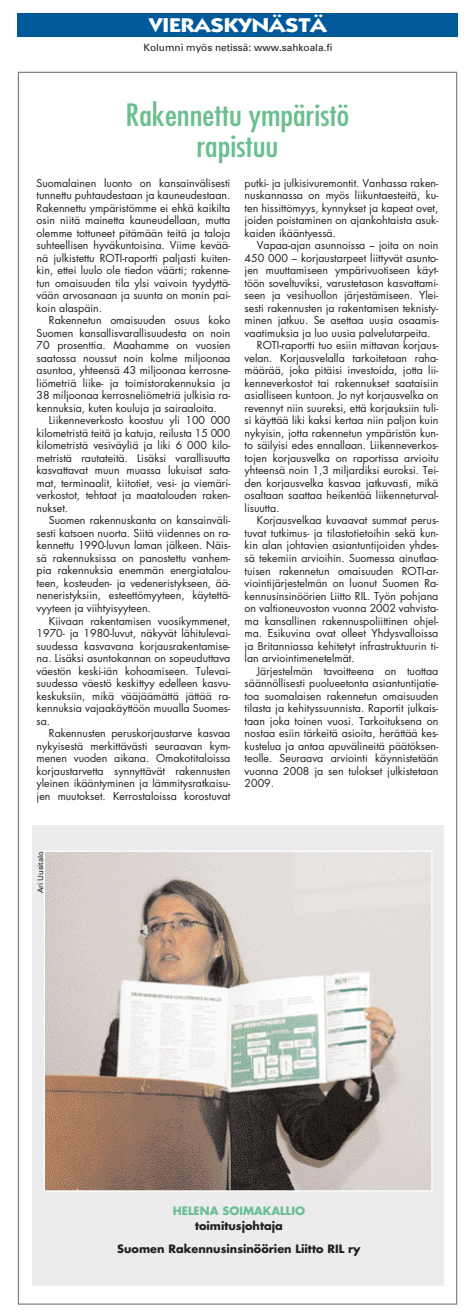
<style>
.page{position:relative;width:470px;height:1314px;background:#fff}
.page>*{position:absolute;margin:0;border:0;box-sizing:border-box;transform-origin:0 0}
.t1{font:condensed 30px/31.2px "Futura";color:#69bf8d;text-align:center;scale:1.1 1}
.t2{font:700 20px "Itc Kabel";color:#fff;scale:1.2 1}
.t3{font:700 11.25px/22.5px "Futura";color:#231f20;text-align:center}
.t4{font:700 11.25px "Futura";color:#69bf8d}
.t5{font:10.62px/12.5px "Futura";color:#231f20;text-align:justify}
.t6{font:10px "Univers";color:#231f20}
.t7{font:7.5px "Univers";color:#231f20}
</style>
<div class="page">
<div style="left:18px;top:13px;width:439px;height:23px;background:#00599b"></div>
<div style="left:32px;top:825px;width:411px;height:461px;background:#ececee"></div>
<img style="left:46px;top:852px;width:384px;height:337px">
<div style="left:44px;top:850px;width:388px;height:341px;border:1px solid #fff"></div>
<h2 class="t2" style="left:149px;top:18px;width:149px">VIERASKYNÄSTÄ</h2>
<p class="t6" style="left:143px;top:44px;width:190px">Kolumni myös netissä: www.sahkoala.fi</p>
<h1 class="t1" style="left:125px;top:102px;width:205px">Rakennettu ympäristö rapistuu</h1>
<p class="t5" style="left:37px;top:178px;width:195px">Suomalainen luonto on kansainvälisesti tunnettu puhtaudestaan ja kauneudestaan.<br>Rakennettu ympäristömme ei ehkä kaikilta osin niitä mainetta kauneudellaan, mutta olemme tottuneet pitämään teitä ja taloja suhteellisen hyväkuntoisina. Viime kevää&shy;nä julkistettu ROTI-raportti paljasti kuiten&shy;kin, ettei luulo ole tiedon väärti; rakenne&shy;tun omaisuuden tila ylsi vaivoin tyydyttä&shy;vään arvosanaan ja suunta on monin pai&shy;koin alaspäin.</p>
<p class="t5" style="left:37px;top:315px;width:195px;text-indent:12px">Rakennetun omaisuuden osuus koko Suomen kansallisvarallisuudesta on noin 70 prosenttia. Maahamme on vuosien saatossa noussut noin kolme miljoonaa asuntoa, yhteensä 43 miljoonaa kerrosne&shy;liömetriä liike- ja toimistorakennuksia ja 38 miljoonaa kerrosneliömetriä julkisia ra&shy;kennuksia, kuten kouluja ja sairaaloita.</p>
<p class="t5" style="left:37px;top:415px;width:195px;text-indent:12px">Liikenneverkosto koostuu yli 100 000 kilometristä teitä ja katuja, reilusta 15 000 kilometristä vesiväyliä ja liki 6 000 kilo&shy;metristä rautateitä. Lisäksi varallisuutta kasvattavat muun muassa lukuisat sata&shy;mat, terminaalit, kiitotiet, vesi- ja viemäri&shy;verkostot, tehtaat ja maatalouden raken&shy;nukset.</p>
<p class="t5" style="left:37px;top:515px;width:195px;text-indent:12px">Suomen rakennuskanta on kansainväli&shy;sesti katsoen nuorta. Siitä viidennes on ra&shy;kennettu 1990-luvun laman jälkeen. Näis&shy;sä rakennuksissa on panostettu vanhem&shy;pia rakennuksia enemmän energiatalou&shy;teen, kosteuden- ja vedeneristykseen, ää&shy;neneristyksiin, esteettömyyteen, käytettä&shy;vyyteen ja viihtyisyyteen.</p>
<p class="t5" style="left:37px;top:615px;width:195px;text-indent:12px">Kiivaan rakentamisen vuosikymmenet, 1970- ja 1980-luvut, näkyvät lähitulevai&shy;suudessa kasvavana korjausrakentamise&shy;na. Lisäksi asuntokannan on sopeuduttava väestön keski-iän kohoamiseen. Tulevai&shy;suudessa väestö keskittyy edelleen kasvu&shy;keskuksiin, mikä vääjäämättä jättää ra&shy;kennuksia vajaakäyttöön muualla Suomes&shy;sa.</p>
<p class="t5" style="left:37px;top:728px;width:195px;text-indent:12px">Rakennusten peruskorjaustarve kasvaa nykyisestä merkittävästi seuraavan kym&shy;menen vuoden aikana. Omakotitaloissa korjaustarvetta synnyttävät rakennusten yleinen ikääntyminen ja lämmitysratkaisu&shy;jen muutokset. Kerrostaloissa korostuvat</p>
<p class="t5" style="left:244px;top:178px;width:195px">putki- ja julkisivuremontit. Vanhassa raken&shy;nuskannassa on myös liikuntaesteitä, ku&shy;ten hissittömyys, kynnykset ja kapeat ovet, joiden poistaminen on ajankohtaista asuk&shy;kaiden ikääntyessä.</p>
<p class="t5" style="left:257px;top:240px;width:183px">Vapaa-ajan asunnoissa – joita on noin</p>
<p class="t5" style="left:244px;top:253px;width:195px">450 000 – korjaustarpeet liittyvät asunto-</p>
<p class="t5" style="left:244px;top:265px;width:195px">jen muuttamiseen ympärivuotiseen käyt-</p>
<p class="t5" style="left:244px;top:278px;width:195px">töön soveltuviksi, varustetason kasvattami-</p>
<p class="t5" style="left:244px;top:290px;width:195px">seen ja vesihuollon järjestämiseen. Ylei-</p>
<p class="t5" style="left:244px;top:303px;width:195px">sesti rakennusten ja rakentamisen teknisty-</p>
<p class="t5" style="left:244px;top:315px;width:195px">minen jatkuu. Se asettaa uusia osaamis-</p>
<p class="t5" style="left:244px;top:328px;width:187px">vaatimuksia ja luo uusia palvelutarpeita.</p>
<p class="t5" style="left:257px;top:340px;width:183px">ROTI-raportti tuo esiin mittavan korjaus-</p>
<p class="t5" style="left:244px;top:353px;width:195px">velan. Korjausvelalla tarkoitetaan raha-</p>
<p class="t5" style="left:244px;top:365px;width:195px">määrää, joka pitäisi investoida, jotta lii-</p>
<p class="t5" style="left:244px;top:378px;width:195px">kenneverkostot tai rakennukset saataisiin</p>
<p class="t5" style="left:244px;top:390px;width:195px">asialliseen kuntoon. Jo nyt korjausvelka on</p>
<p class="t5" style="left:244px;top:403px;width:195px">revennyt niin suureksi, että korjauksiin tuli-</p>
<p class="t5" style="left:244px;top:415px;width:195px">si käyttää liki kaksi kertaa niin paljon kuin</p>
<p class="t5" style="left:244px;top:428px;width:195px">nykyisin, jotta rakennetun ympäristön kun-</p>
<p class="t5" style="left:244px;top:440px;width:195px">to säilyisi edes ennallaan. Liikenneverkos-</p>
<p class="t5" style="left:244px;top:453px;width:195px">tojen korjausvelka on raportissa arvioitu</p>
<p class="t5" style="left:244px;top:465px;width:195px">yhteensä noin 1,3 miljardiksi euroksi. Tei-</p>
<p class="t5" style="left:244px;top:478px;width:195px">den korjausvelka kasvaa jatkuvasti, mikä</p>
<p class="t5" style="left:244px;top:490px;width:195px">osaltaan saattaa heikentää liikenneturval-</p>
<p class="t5" style="left:244px;top:503px;width:36px">lisuutta.</p>
<p class="t5" style="left:257px;top:515px;width:183px">Korjausvelkaa kuvaavat summat perus-</p>
<p class="t5" style="left:244px;top:528px;width:195px">tuvat tutkimus- ja tilastotietoihin sekä kun-</p>
<p class="t5" style="left:244px;top:540px;width:195px">kin alan johtavien asiantuntijoiden yhdes-</p>
<p class="t5" style="left:244px;top:553px;width:195px">sä tekemiin arvioihin. Suomessa ainutlaa-</p>
<p class="t5" style="left:244px;top:565px;width:195px">tuisen rakennetun omaisuuden ROTI-ar-</p>
<p class="t5" style="left:244px;top:578px;width:195px">viointijärjestelmän on luonut Suomen Ra-</p>
<p class="t5" style="left:244px;top:590px;width:195px">kennusinsinöörien Liitto RIL. Työn pohjana</p>
<p class="t5" style="left:244px;top:603px;width:195px">on valtioneuvoston vuonna 2002 vahvista-</p>
<p class="t5" style="left:244px;top:615px;width:195px">ma kansallinen rakennuspoliittinen ohjel-</p>
<p class="t5" style="left:244px;top:628px;width:195px">ma. Esikuvina ovat olleet Yhdysvalloissa</p>
<p class="t5" style="left:244px;top:640px;width:195px">ja Britanniassa kehitetyt infrastruktuurin ti-</p>
<p class="t5" style="left:244px;top:653px;width:111px">lan arviointimenetelmät.</p>
<p class="t5" style="left:257px;top:665px;width:183px">Järjestelmän tavoitteena on tuottaa</p>
<p class="t5" style="left:244px;top:678px;width:195px">säännöllisesti puolueetonta asiantuntijatie-</p>
<p class="t5" style="left:244px;top:690px;width:195px">toa suomalaisen rakennetun omaisuuden</p>
<p class="t5" style="left:244px;top:703px;width:195px">tilasta ja kehityssuunnista. Raportit julkais-</p>
<p class="t5" style="left:244px;top:715px;width:195px">taan joka toinen vuosi. Tarkoituksena on</p>
<p class="t5" style="left:244px;top:728px;width:195px">nostaa esiin tärkeitä asioita, herättää kes-</p>
<p class="t5" style="left:244px;top:740px;width:195px">kustelua ja antaa apuvälineitä päätöksen-</p>
<p class="t5" style="left:244px;top:753px;width:195px">teolle. Seuraava arviointi käynnistetään</p>
<p class="t5" style="left:244px;top:765px;width:195px">vuonna 2008 ja sen tulokset julkistetaan</p>
<p class="t5" style="left:244px;top:778px;width:31px">2009.</p>
<p class="t7" style="left:38px;top:893px;width:44px;rotate:-90deg">Ari Uusitalo</p>
<p class="t4" style="left:173px;top:1205px;width:133px">HELENA SOIMAKALLIO</p>
<p class="t3" style="left:117px;top:1215px;width:244px">toimitusjohtaja<br>Suomen Rakennusinsinöörien Liitto RIL ry</p>
</div>
